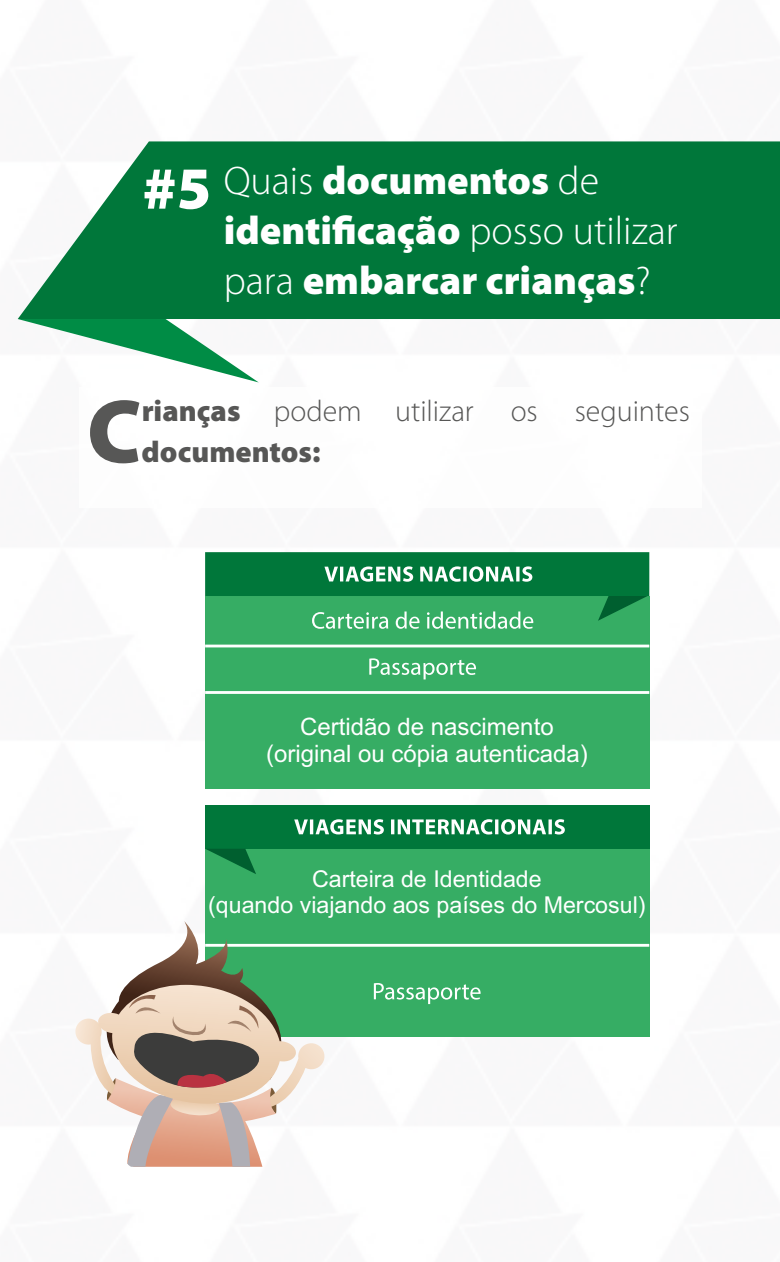
<style>
.page{position:relative;width:780px;height:1262px;background:#fff}
.page>*{position:absolute;margin:0;border:0;box-sizing:border-box;transform-origin:0 0}
.t1{font:900 90.75px "Myriad Pro";color:#575756}
.t2{font:900 60px "Myriad Pro";color:#fff}
.t3{font:900 40px/50px "Myriad Pro";color:#fff}
.t4{font:300 30px/41px "Myriad Pro";color:#575756}
.t5{font:24px/26.8px "Arial";color:#fff;text-align:center}
.t6{font:23.25px/26px "Arial";color:#fff;text-align:center}
.s1{font-weight:300}
.s2{font-weight:900}
</style>
<div class="page">
<svg style="left:18px;top:319px;width:241px;height:63px"></svg>
<svg style="left:18px;top:141px;width:762px;height:178px;fill:#00773a"></svg>
<div style="left:205px;top:596px;width:444px;height:193px;background:#36ad64"></div>
<hr style="left:205px;top:691px;width:444px;height:3px;background:#fff">
<hr style="left:205px;top:644px;width:444px;height:3px;background:#fff">
<svg style="left:312px;top:611px;width:221px;height:18px"></svg>
<svg style="left:369px;top:658px;width:107px;height:21px"></svg>
<svg style="left:598px;top:596px;width:49px;height:24px"></svg>
<div style="left:205px;top:552px;width:444px;height:44px;background:#00773a"></div>
<svg style="left:324px;top:566px;width:208px;height:15px"></svg>
<div style="left:205px;top:848px;width:444px;height:188px;background:#36ad64"></div>
<svg style="left:374px;top:983px;width:106px;height:21px"></svg>
<hr style="left:205px;top:943px;width:444px;height:3px;background:#fff">
<div style="left:205px;top:805px;width:444px;height:43px;background:#00773a"></div>
<svg style="left:205px;top:848px;width:51px;height:26px"></svg>
<svg style="left:294px;top:819px;width:271px;height:15px"></svg>
<svg style="left:75px;top:921px;width:250px;height:245px"></svg>
<h2 class="t2" style="left:142px;top:148px;width:70px">#5</h2>
<p class="t3" style="left:224px;top:153px;width:455px"><span class="s1">Quais</span> documentos <span class="s1">de </span>identificação <span class="s1">posso utilizar para</span> embarcar crianças<span class="s1">?</span></p>
<h1 class="t1" style="left:87px;top:371px;width:56px">C</h1>
<p class="t4" style="left:142px;top:390px;width:549px"><span class="s2">rianças</span> podem utilizar os seguintes <span class="s2">documentos:</span></p>
<p class="t5" style="left:266px;top:713px;width:323px">Certidão de nascimento (original ou cópia autenticada)</p>
<p class="t6" style="left:208px;top:866px;width:439px">Carteira de Identidade<br>(quando viajando aos países do Mercosul)</p>
</div>
